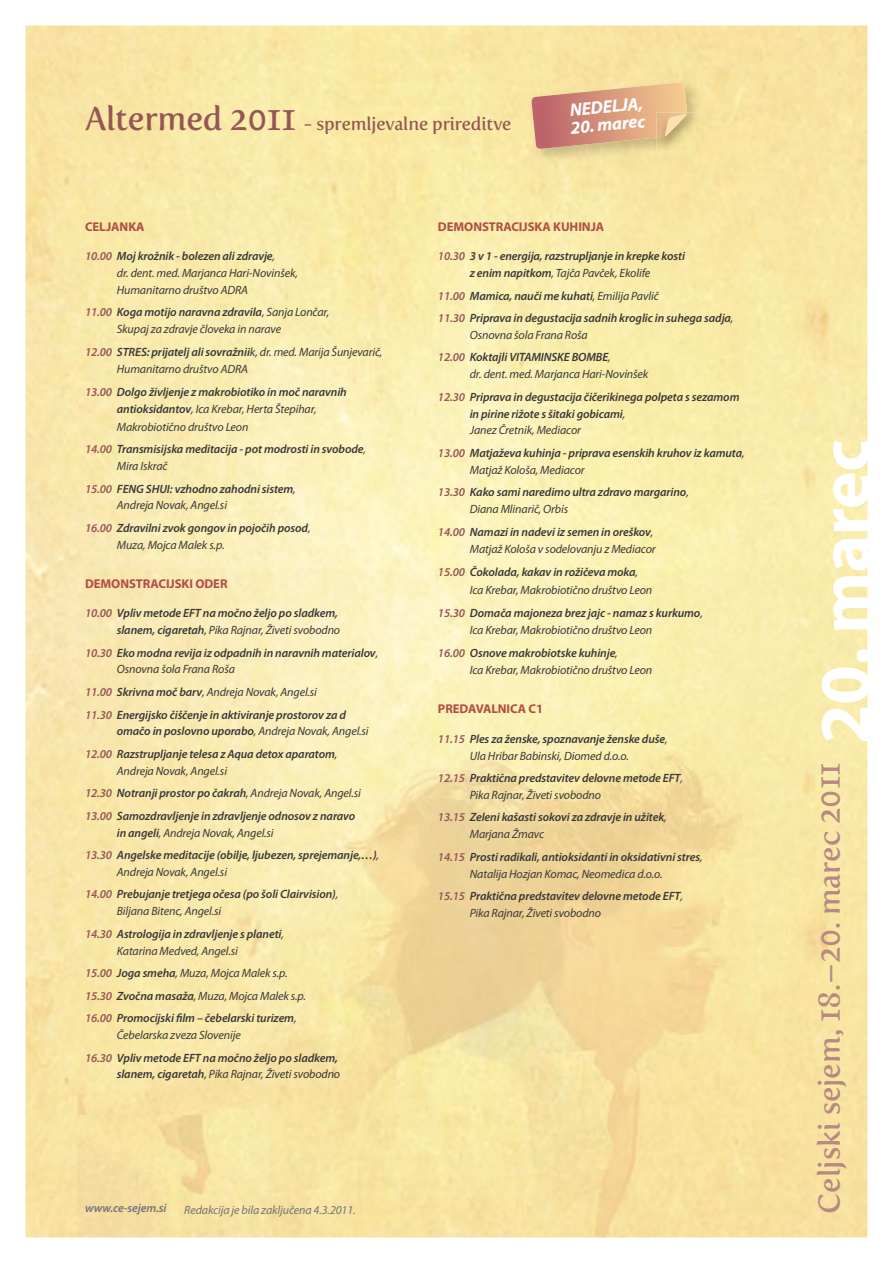
<style>
.page{position:relative;width:893px;height:1263px;background:#fff}
.page>*{position:absolute;margin:0;border:0;box-sizing:border-box;transform-origin:0 0}
.t1{font:700 72px "Myriad Pro";letter-spacing:-.01em;color:#fff}
.t2{font:30.15px "Fertigo Pro";letter-spacing:-.005em;color:#b68982}
.t3{font:18px "Fertigo Pro";letter-spacing:-.01em;color:#955756}
.t4{font:italic 700 18px "Myriad Pro";color:#fff}
.t5{font:700 12.75px "Myriad Pro";letter-spacing:-.005em;color:#b24d45}
.t6{font:italic 600 12px/16.8px "Myriad Pro";letter-spacing:-.01em;color:#3a3838}
.t7{font:italic 12px/16.8px "Myriad Pro";letter-spacing:-.01em;color:#3a3838}
.t8{font:italic 12px "Myriad Pro";letter-spacing:-.01em;color:#737477}
.t9{font:italic 600 12px "Myriad Pro";letter-spacing:-.01em;color:#737477}
.s1{font-size:33px}
.s2{font-weight:600;color:#955756}
.s3{font-weight:600}
.s4{color:#955756}
.s5{font-weight:400}
</style>
<div class="page">
<img style="left:657px;top:113px;width:38px;height:38px">
<svg style="left:531px;top:82px;width:157px;height:67px;background:#dba582"></svg>
<h3 class="t3" style="left:85px;top:113px;width:428px"><span class="s1">Altermed 2011</span> - spremljevalne prireditve</h3>
<h3 class="t4" style="left:569px;top:100px;width:75px;rotate:-5deg">NEDELJA,</h3>
<h3 class="t4" style="left:570px;top:118px;width:76px;rotate:-5deg">20. marec</h3>
<p class="t5" style="left:85px;top:219px;width:61px">CELJANKA</p>
<p class="t7" style="left:117px;top:248px;width:183px;text-indent:-32px"><span class="s2">10.00</span> <span class="s3">Moj krožnik - bolezen ali zdravje</span>,<br>dr. dent. med. Marjanca Hari-Novinšek,<br>Humanitarno društvo ADRA</p>
<p class="t7" style="left:117px;top:304px;width:214px;text-indent:-32px"><span class="s2">11.00</span> <span class="s3">Koga motijo naravna zdravila</span>, Sanja Lončar,<br>Skupaj za zdravje človeka in narave</p>
<p class="t7" style="left:117px;top:344px;width:267px;text-indent:-32px"><span class="s2">12.00</span> <span class="s3">STRES: prijatelj ali sovražnii</span>k, dr. med. Marija Šunjevarič,<br>Humanitarno društvo ADRA</p>
<p class="t6" style="left:117px;top:384px;width:231px;line-height:17.2px;text-indent:-32px"><span class="s4">13.00</span> Dolgo življenje z makrobiotiko in moč naravnih antioksidantov<span class="s5">, Ica Krebar, Herta Štepihar,<br>Makrobiotično društvo Leon</span></p>
<p class="t6" style="left:117px;top:441px;width:251px;text-indent:-32px"><span class="s4">14.00</span> Transmisijska meditacija - pot modrosti in svobode<span class="s5">,<br>Mira Iskrač</span></p>
<p class="t6" style="left:117px;top:480px;width:181px;text-indent:-32px"><span class="s4">15.00</span> FENG SHUI: vzhodno zahodni sistem<span class="s5">,<br>Andreja Novak, Angel.si</span></p>
<p class="t6" style="left:117px;top:520px;width:195px;text-indent:-32px"><span class="s4">16.00</span> Zdravilni zvok gongov in pojočih posod<span class="s5">,<br>Muza, Mojca Malek s.p.</span></p>
<p class="t5" style="left:85px;top:576px;width:144px">DEMONSTRACIJSKI ODER</p>
<p class="t6" style="left:85px;top:605px;width:257px;text-align:right"><span class="s4">10.00</span> Vpliv metode EFT na močno željo po sladkem, slanem, cigaretah<span class="s5">, Pika Rajnar, Živeti svobodno</span></p>
<p class="t6" style="left:117px;top:644px;width:263px;text-indent:-32px"><span class="s4">10.30</span> Eko modna revija iz odpadnih in naravnih materialov<span class="s5">,<br>Osnovna šola Frana Roša</span></p>
<p class="t6" style="left:85px;top:681px;width:263px;line-height:22.5px"><span class="s4">11.00</span> Skrivna moč barv<span class="s5">, Andreja Novak, Angel.si<br></span><span class="s4">11.30</span> Energijsko čiščenje in aktiviranje prostorov za d</p>
<p class="t6" style="left:85px;top:720px;width:285px;line-height:22.5px;text-indent:32px">omačo in poslovno uporabo<span class="s5">, Andreja Novak, Angel.si<br></span><span class="s4">12.00</span> Razstrupljanje telesa z Aqua detox aparatom<span class="s5">,</span></p>
<p class="t6" style="left:85px;top:760px;width:277px;line-height:22.5px;text-indent:32px"><span class="s5">Andreja Novak, Angel.si<br></span><span class="s4">12.30</span> Notranji prostor po čakrah<span class="s5">, Andreja Novak, Angel.si<br></span><span class="s4">13.00</span> Samozdravljenje in zdravljenje odnosov z naravo</p>
<p class="t6" style="left:85px;top:821px;width:296px;line-height:22.5px;text-indent:32px">in angeli<span class="s5">, Andreja Novak, Angel.si<br></span><span class="s4">13.30</span> Angelske meditacije (obilje, ljubezen, sprejemanje,…)<span class="s5">,</span></p>
<p class="t6" style="left:85px;top:861px;width:255px;line-height:22.5px;text-indent:32px"><span class="s5">Andreja Novak, Angel.si<br></span><span class="s4">14.00</span> Prebujanje tretjega očesa (po šoli Clairvision)<span class="s5">,</span></p>
<p class="t6" style="left:85px;top:900px;width:200px;line-height:22.5px;text-indent:32px"><span class="s5">Biljana Bitenc, Angel.si<br></span><span class="s4">14.30</span> Astrologija in zdravljenje s planeti<span class="s5">,</span></p>
<p class="t7" style="left:85px;top:940px;width:222px;line-height:22.5px;text-indent:32px">Katarina Medved, Angel.si<br><span class="s2">15.00</span> <span class="s3">Joga smeha</span>, Muza, Mojca Malek s.p.<br><span class="s2">15.30</span> <span class="s3">Zvočna masaža</span>, Muza, Mojca Malek s.p.<br><span class="s2">16.00</span> <span class="s3">Promocijski film – čebelarski turizem</span>,</p>
<p class="t6" style="left:85px;top:1024px;width:254px;line-height:22.5px;text-indent:32px"><span class="s5">Čebelarska zveza Slovenije<br></span><span class="s4">16.30</span> Vpliv metode EFT na močno željo po sladkem,</p>
<p class="t7" style="left:117px;top:1066px;width:225px"><span class="s3">slanem, cigaretah</span>, Pika Rajnar, Živeti svobodno</p>
<p class="t9" style="left:85px;top:1201px;width:83px">www.ce-sejem.si</p>
<p class="t8" style="left:184px;top:1203px;width:173px">Redakcija je bila zaključena 4.3.2011.</p>
<p class="t5" style="left:438px;top:219px;width:168px">DEMONSTRACIJSKA KUHINJA</p>
<p class="t6" style="left:438px;top:248px;width:249px;text-align:center"><span class="s4">10.30</span> 3 v 1 - energija, razstrupljanje in krepke kosti z enim napitkom<span class="s5">, Tajča Pavček, Ekolife</span></p>
<p class="t6" style="left:438px;top:285px;width:297px;line-height:22.5px"><span class="s4">11.00</span> Mamica, nauči me kuhati<span class="s5">, Emilija Pavlič<br></span><span class="s4">11.30</span> Priprava in degustacija sadnih kroglic in suhega sadja<span class="s5">,</span></p>
<p class="t6" style="left:438px;top:324px;width:174px;line-height:22.5px;text-indent:32px"><span class="s5">Osnovna šola Frana Roša<br></span><span class="s4">12.00</span> Koktajli VITAMINSKE BOMBE<span class="s5">,</span></p>
<p class="t6" style="left:438px;top:363px;width:303px;line-height:22.5px;text-indent:32px"><span class="s5">dr. dent. med. Marjanca Hari-Novinšek<br></span><span class="s4">12.30</span> Priprava in degustacija čičerikinega polpeta s sezamom</p>
<p class="t6" style="left:470px;top:405px;width:157px">in pirine rižote s šitaki gobicami<span class="s5">,<br>Janez Čretnik, Mediacor</span></p>
<p class="t6" style="left:470px;top:445px;width:276px;text-indent:-32px"><span class="s4">13.00</span> Matjaževa kuhinja - priprava esenskih kruhov iz kamuta<span class="s5">,<br>Matjaž Kološa, Mediacor</span></p>
<p class="t6" style="left:470px;top:484px;width:221px;text-indent:-32px"><span class="s4">13.30</span> Kako sami naredimo ultra zdravo margarino<span class="s5">,<br>Diana Mlinarič, Orbis</span></p>
<p class="t7" style="left:438px;top:524px;width:219px;line-height:17.2px;text-align:right"><span class="s2">14.00</span> <span class="s3">Namazi in nadevi iz semen in oreškov</span>,<br>Matjaž Kološa v sodelovanju z Mediacor</p>
<p class="t7" style="left:470px;top:564px;width:184px;line-height:17.2px;text-indent:-32px"><span class="s2">15.00</span> <span class="s3">Čokolada, kakav in rožičeva moka</span>,<br>Ica Krebar, Makrobiotično društvo Leon</p>
<p class="t6" style="left:470px;top:604px;width:235px;line-height:17.2px;text-indent:-32px"><span class="s4">15.30</span> Domača majoneza brez jajc - namaz s kurkumo<span class="s5">,<br>Ica Krebar, Makrobiotično društvo Leon</span></p>
<p class="t7" style="left:470px;top:644px;width:184px;line-height:17.2px;text-indent:-32px"><span class="s2">16.00</span> <span class="s3">Osnove makrobiotske kuhinje</span>,<br>Ica Krebar, Makrobiotično društvo Leon</p>
<p class="t5" style="left:438px;top:702px;width:107px">PREDAVALNICA C1</p>
<p class="t6" style="left:438px;top:730px;width:231px;text-align:center"><span class="s4">11.15</span> Ples za ženske, spoznavanje ženske duše<span class="s5">,<br>Ula Hribar Babinski, Diomed d.o.o.</span></p>
<p class="t6" style="left:470px;top:770px;width:215px;text-indent:-32px"><span class="s4">12.15</span> Praktična predstavitev delovne metode EFT<span class="s5">,<br>Pika Rajnar, Živeti svobodno</span></p>
<p class="t6" style="left:470px;top:809px;width:198px;text-indent:-32px"><span class="s4">13.15</span> Zeleni kašasti sokovi za zdravje in užitek<span class="s5">,<br>Marjana Žmavc</span></p>
<p class="t6" style="left:470px;top:848px;width:234px;text-indent:-32px"><span class="s4">14.15</span> Prosti radikali, antioksidanti in oksidativni stres<span class="s5">,<br>Natalija Hozjan Komac, Neomedica d.o.o.</span></p>
<p class="t6" style="left:470px;top:888px;width:215px;text-indent:-32px"><span class="s4">15.15</span> Praktična predstavitev delovne metode EFT<span class="s5">,<br>Pika Rajnar, Živeti svobodno</span></p>
<h1 class="t1" style="left:805px;top:744px;width:306px;rotate:-90deg">20. marec</h1>
<h2 class="t2" style="left:812px;top:1214px;width:453px;rotate:-90deg">Celjski sejem, 18.–20. marec 2011</h2>
</div>
